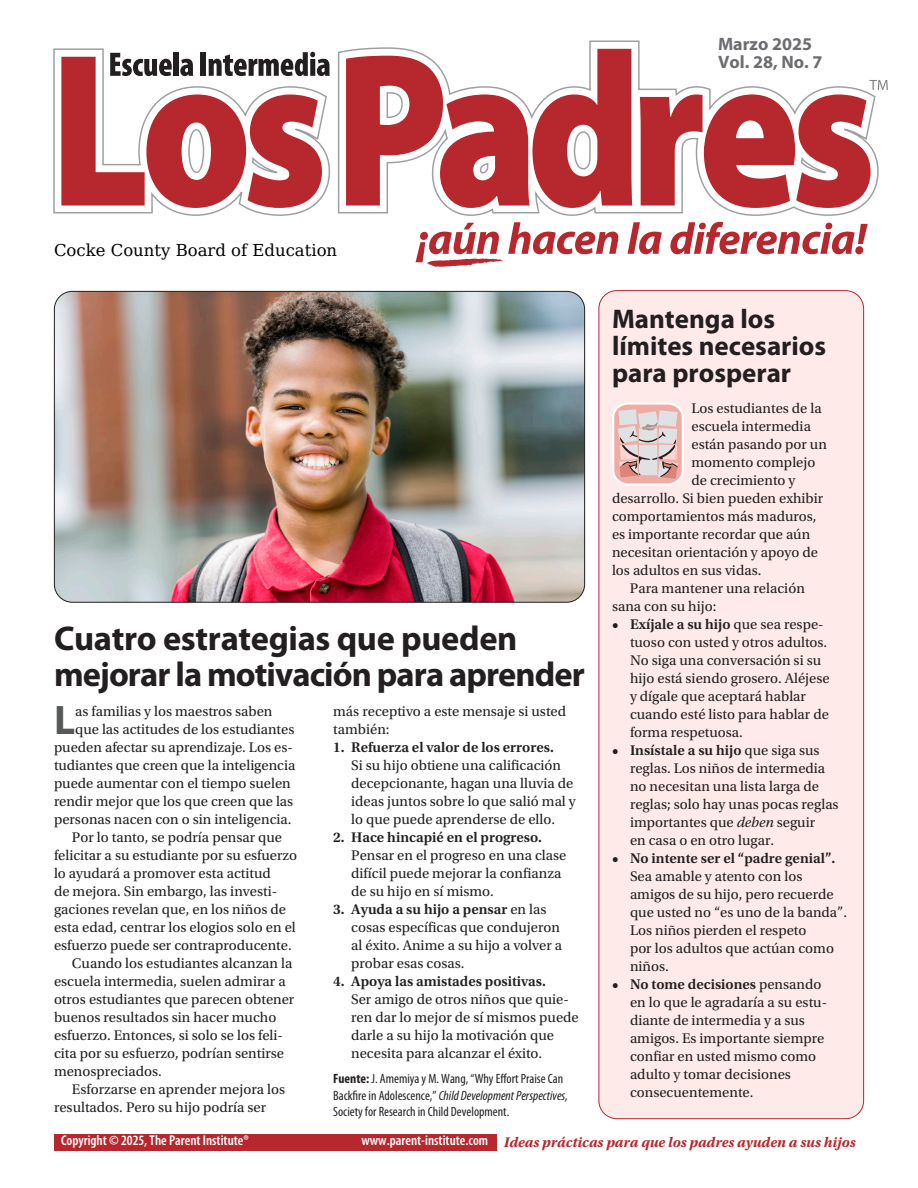
<style>
.page{position:relative;width:918px;height:1188px;background:#fff}
.page>*{position:absolute;margin:0;border:0;box-sizing:border-box;transform-origin:0 0}
.t1{font:700 41.4px "Myriad Pro";color:#57585a}
.t2{font:700 34.5px/36px "Myriad Pro";letter-spacing:-.03em;color:#231f20}
.t3{font:700 27px/27px "Myriad Pro";color:#231f20}
.t4{font:700 18px/18px "Myriad Pro";color:#6c6d70}
.t5{font:16.5px "DejaVu Math Te X Gyre";color:#000}
.t6{font:14.7px/18px "Utopia Std";color:#231f20}
.t7{font:600 14.7px "Utopia Std";color:#231f20}
.t8{font:italic 700 14.7px "Utopia Std";color:#b6282d}
.t9{font:600 condensed 14.25px "Myriad Pro";color:#fff}
.t10{font:condensed 13.5px/16.5px "Myriad Pro";color:#231f20}
.s1{font-weight:600}
.s2{font-weight:700}
.s3{font-style:italic}
.s4{font-family:"Myriad Pro";font-weight:600;font-style:normal;font-stretch:condensed;font-size:14.25px;color:#fff}
</style>
<div class="page">
<svg style="left:416px;top:222px;width:202px;height:45px"></svg>
<svg style="left:628px;top:222px;width:34px;height:32px"></svg>
<svg style="left:670px;top:222px;width:198px;height:32px"></svg>
<svg style="left:53px;top:40px;width:807px;height:176px"></svg>
<svg style="left:346px;top:49px;width:286px;height:159px"></svg>
<svg style="left:61px;top:52px;width:269px;height:156px"></svg>
<svg style="left:640px;top:80px;width:248px;height:128px"></svg>
<div style="left:599px;top:291px;width:265px;height:828px;background:#feeae8;border-radius:18px"></div>
<div style="left:54px;top:1134px;width:442px;height:16px;background:#b6282d"></div>
<svg style="left:612px;top:403px;width:72px;height:82px;background:#e0c3c1"></svg>
<img style="left:54px;top:291px;width:531px;height:310px">
<p class="t4" style="left:718px;top:34px;width:106px">Marzo 2025<br>Vol. 28, No. 7</p>
<p class="t5" style="left:54px;top:243px;width:285px">Cocke County Board of Education</p>
<h2 class="t2" style="left:54px;top:619px;width:532px">Cuatro estrategias que pueden mejorar la motivación para aprender</h2>
<h1 class="t1" style="left:54px;top:693px;width:23px">L</h1>
<p class="t6" style="left:75px;top:702px;width:199px">as familias y los maestros saben</p>
<p class="t6" style="left:75px;top:720px;width:221px">que las actitudes de los estudiantes</p>
<p class="t6" style="left:54px;top:738px;width:240px">pueden afectar su aprendizaje. Los es-</p>
<p class="t6" style="left:54px;top:756px;width:243px">tudiantes que creen que la inteligencia</p>
<p class="t6" style="left:54px;top:774px;width:238px">puede aumentar con el tiempo suelen</p>
<p class="t6" style="left:54px;top:792px;width:241px">rendir mejor que los que creen que las</p>
<p class="t6" style="left:54px;top:810px;width:239px">personas nacen con o sin inteligencia.</p>
<p class="t6" style="left:72px;top:828px;width:212px">Por lo tanto, se podría pensar que</p>
<p class="t6" style="left:54px;top:846px;width:245px">felicitar a su estudiante por su esfuerzo</p>
<p class="t6" style="left:54px;top:864px;width:218px">lo ayudará a promover esta actitud</p>
<p class="t6" style="left:54px;top:882px;width:225px">de mejora. Sin embargo, las investi-</p>
<p class="t6" style="left:54px;top:900px;width:234px">gaciones revelan que, en los niños de</p>
<p class="t6" style="left:54px;top:918px;width:243px">esta edad, centrar los elogios solo en el</p>
<p class="t6" style="left:54px;top:936px;width:239px">esfuerzo puede ser contraproducente.</p>
<p class="t6" style="left:72px;top:954px;width:222px">Cuando los estudiantes alcanzan la</p>
<p class="t6" style="left:54px;top:972px;width:233px">escuela intermedia, suelen admirar a</p>
<p class="t6" style="left:54px;top:990px;width:242px">otros estudiantes que parecen obtener</p>
<p class="t6" style="left:54px;top:1008px;width:224px">buenos resultados sin hacer mucho</p>
<p class="t6" style="left:54px;top:1026px;width:231px">esfuerzo. Entonces, si solo se los feli-</p>
<p class="t6" style="left:54px;top:1044px;width:232px">cita por su esfuerzo, podrían sentirse</p>
<p class="t6" style="left:54px;top:1062px;width:109px">menospreciados.</p>
<p class="t6" style="left:72px;top:1080px;width:215px">Esforzarse en aprender mejora los</p>
<p class="t6" style="left:54px;top:1098px;width:214px">resultados. Pero su hijo podría ser</p>
<p class="t6" style="left:333px;top:702px;width:234px">más receptivo a este mensaje si usted también:</p>
<p class="t7" style="left:333px;top:739px;width:222px">1. Refuerza el valor de los errores.</p>
<p class="t6" style="left:351px;top:756px;width:226px">Si su hijo obtiene una calificación decepcionante, hagan una lluvia de ideas juntos sobre lo que salió mal y lo que puede aprenderse de ello.</p>
<p class="t7" style="left:333px;top:829px;width:210px">2. Hace hincapié en el progreso.</p>
<p class="t6" style="left:351px;top:846px;width:217px">Pensar en el progreso en una clase difícil puede mejorar la confianza de su hijo en sí mismo.</p>
<p class="t6" style="left:351px;top:900px;width:212px;text-indent:-18px"><span class="s1">3. Ayuda a su hijo a pensar</span> en las cosas específicas que condujeron al éxito. Anime a su hijo a volver a probar esas cosas.</p>
<p class="t7" style="left:333px;top:973px;width:214px">4. Apoya las amistades positivas.</p>
<p class="t6" style="left:351px;top:990px;width:229px">Ser amigo de otros niños que quie&shy;ren dar lo mejor de sí mismos puede darle a su hijo la motivación que necesita para alcanzar el éxito.</p>
<p class="t10" style="left:333px;top:1070px;width:236px"><span class="s2">Fuente:</span> J. Amemiya y M. Wang, “Why Effort Praise Can<br>Backfire in Adolescence,” <span class="s3">Child Development Perspectives,<br></span>Society for Research in Child Development.</p>
<h3 class="t3" style="left:612px;top:304px;width:216px">Mantenga los límites necesarios para prosperar</h3>
<p class="t6" style="left:692px;top:400px;width:132px">Los estudiantes de la</p>
<p class="t6" style="left:692px;top:418px;width:121px">escuela intermedia</p>
<p class="t6" style="left:692px;top:436px;width:137px">están pasando por un</p>
<p class="t6" style="left:692px;top:454px;width:125px">momento complejo</p>
<p class="t6" style="left:692px;top:472px;width:106px">de crecimiento y</p>
<p class="t6" style="left:612px;top:490px;width:213px">desarrollo. Si bien pueden exhibir</p>
<p class="t6" style="left:612px;top:508px;width:206px">comportamientos más maduros,</p>
<p class="t6" style="left:612px;top:526px;width:200px">es importante recordar que aún</p>
<p class="t6" style="left:612px;top:544px;width:208px">necesitan orientación y apoyo de</p>
<p class="t6" style="left:612px;top:562px;width:151px">los adultos en sus vidas.</p>
<p class="t6" style="left:630px;top:580px;width:176px">Para mantener una relación</p>
<p class="t6" style="left:612px;top:598px;width:106px">sana con su hijo:</p>
<p class="t6" style="left:630px;top:616px;width:201px;text-indent:-18px"><span class="s1">• Exíjale a su hijo</span> que sea respe&shy;tuoso con usted y otros adultos.<br>No siga una conversación si su hijo está siendo grosero. Aléjese y dígale que aceptará hablar cuando esté listo para hablar de forma respetuosa.</p>
<p class="t6" style="left:630px;top:742px;width:210px;text-indent:-18px"><span class="s1">• Insístale a su hijo</span> que siga sus reglas. Los niños de intermedia no necesitan una lista larga de reglas; solo hay unas pocas reglas importantes que <span class="s3">deben</span> seguir<br>en casa o en otro lugar.</p>
<p class="t7" style="left:612px;top:850px;width:225px">• No intente ser el “padre genial”.</p>
<p class="t6" style="left:630px;top:868px;width:219px">Sea amable y atento con los amigos de su hijo, pero recuerde que usted no “es uno de la banda”.<br>Los niños pierden el respeto<br>por los adultos que actúan como niños.</p>
<p class="t6" style="left:630px;top:976px;width:199px;text-indent:-18px"><span class="s1">• No tome decisiones</span> pensando en lo que le agradaría a su estu&shy;diante de intermedia y a sus amigos. Es importante siempre confiar en usted mismo como adulto y tomar decisiones consecuentemente.</p>
<p class="t9" style="left:61px;top:1132px;width:189px">Copyright © 2025, The Parent Institute®</p>
<p class="t8" style="left:361px;top:1134px;width:496px"><span class="s4">www.parent-institute.com</span> Ideas prácticas para que los padres ayuden a sus hijos</p>
</div>
